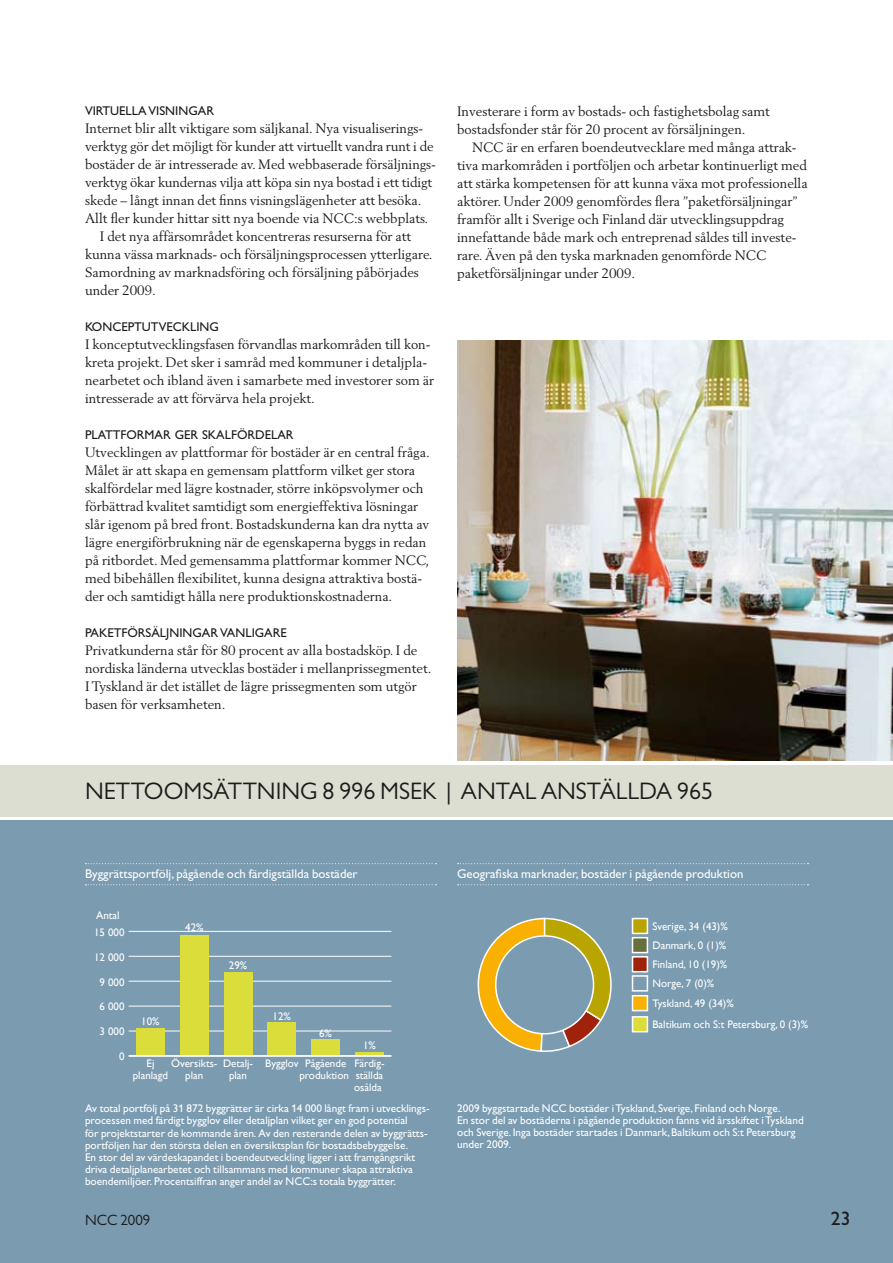
<style>
.page{position:relative;width:893px;height:1263px;background:#fff}
.page>*{position:absolute;margin:0;border:0;box-sizing:border-box;transform-origin:0 0}
.t1{font:24px "Gill Alt One";color:#1b1b1a}
.t2{font:19.5px "Gill Alt One";color:#1b1b1a}
.t3{font:15px "Gill Alt One";color:#1b1b1a}
.t4{font:13.5px/18px "Berling";color:#1b1b1a}
.t5{font:12.75px "Gill Alt One";color:#fff}
.t6{font:12.75px "Gill Alt One";color:#1b1b1a}
.t7{font:11.25px/12px "Gill Alt One";color:#fff}
.t8{font:10.95px/12px "Gill Sans";color:#fff;text-align:center}
</style>
<div class="page">
<div style="left:0;top:821px;width:893px;height:442px;background:#7a9bb0"></div>
<div style="left:0;top:765px;width:893px;height:51px;background:#dcded1"></div>
<svg style="left:477px;top:917px;width:135px;height:135px"></svg>
<div style="left:496px;top:936px;width:97px;height:98px;background:#7a9bb0;border-radius:50%"></div>
<div style="left:495px;top:935px;width:99px;height:99px;border:2px solid #fff;border-radius:50%"></div>
<div style="left:632px;top:918px;width:15px;height:15px;background:#b9a500"></div>
<div style="left:632px;top:918px;width:16px;height:16px;border:2px solid #fff"></div>
<div style="left:632px;top:938px;width:15px;height:14px;background:#65703a"></div>
<div style="left:632px;top:937px;width:16px;height:16px;border:2px solid #fff"></div>
<div style="left:632px;top:957px;width:15px;height:15px;background:#a0220a"></div>
<div style="left:632px;top:956px;width:16px;height:16px;border:2px solid #fff"></div>
<div style="left:632px;top:975px;width:16px;height:16px;border:2px solid #fff"></div>
<div style="left:632px;top:996px;width:15px;height:14px;background:#f9b000"></div>
<div style="left:632px;top:995px;width:16px;height:16px;border:2px solid #fff"></div>
<div style="left:632px;top:1017px;width:15px;height:15px;background:#dbdd3b"></div>
<div style="left:632px;top:1016px;width:16px;height:16px;border:2px solid #fff"></div>
<svg style="left:458px;top:863px;width:350px;height:1px"></svg>
<svg style="left:458px;top:884px;width:350px;height:1px"></svg>
<img style="left:457px;top:340px;width:436px;height:421px">
<hr style="left:129px;top:1031px;width:262px;height:1px;background:#fff">
<hr style="left:129px;top:1006px;width:262px;height:1px;background:#fff">
<hr style="left:129px;top:981px;width:262px;height:1px;background:#fff">
<hr style="left:129px;top:956px;width:262px;height:1px;background:#fff">
<hr style="left:129px;top:931px;width:262px;height:1px;background:#fff">
<div style="left:137px;top:1028px;width:28px;height:28px;background:#dbdd3b"></div>
<div style="left:180px;top:935px;width:28px;height:121px;background:#dbdd3b"></div>
<div style="left:224px;top:972px;width:28px;height:84px;background:#dbdd3b"></div>
<div style="left:268px;top:1023px;width:28px;height:33px;background:#dbdd3b"></div>
<div style="left:312px;top:1040px;width:28px;height:16px;background:#dbdd3b"></div>
<hr style="left:355px;top:1053px;width:28px;height:3px;background:#dbdd3b">
<hr style="left:129px;top:1055px;width:262px;height:2px;background:#fff">
<svg style="left:85px;top:863px;width:351px;height:1px"></svg>
<svg style="left:85px;top:884px;width:351px;height:1px"></svg>
<p class="t6" style="left:85px;top:103px;width:128px">Virtuella visn in gar</p>
<p class="t4" style="left:85px;top:119px;width:340px">Internet blir allt viktigare som säljkanal. Nya visualiserings-</p>
<p class="t4" style="left:85px;top:137px;width:350px">verktyg gör det möjligt för kunder att virtuellt vandra runt i de</p>
<p class="t4" style="left:85px;top:155px;width:351px">bostäder de är intresserade av. Med webbaserade försäljnings-</p>
<p class="t4" style="left:85px;top:173px;width:349px">verktyg ökar kundernas vilja att köpa sin nya bostad i ett tidigt</p>
<p class="t4" style="left:85px;top:191px;width:338px">skede – långt innan det finns visningslägenheter att besöka.</p>
<p class="t4" style="left:85px;top:209px;width:345px">Allt fler kunder hittar sitt nya boende via NCC:s webbplats.</p>
<p class="t4" style="left:100px;top:227px;width:313px">I det nya affärsområdet koncentreras resurserna för att</p>
<p class="t4" style="left:85px;top:245px;width:349px">kunna vässa marknads- och försäljningsprocessen ytterligare.</p>
<p class="t4" style="left:85px;top:263px;width:335px">Samordning av marknadsföring och försäljning påbörjades</p>
<p class="t4" style="left:85px;top:281px;width:73px">under 2009.</p>
<p class="t6" style="left:85px;top:319px;width:135px">Konc eptutvec klin g</p>
<p class="t4" style="left:85px;top:335px;width:350px">I konceptutvecklingsfasen förvandlas markområden till kon&shy;kreta projekt. Det sker i samråd med kommuner i detaljpla&shy;nearbetet och ibland även i samarbete med investorer som är intresserade av att förvärva hela projekt.</p>
<p class="t6" style="left:85px;top:427px;width:162px">plattformar Ger skalförd</p>
<p class="t6" style="left:265px;top:427px;width:28px">elar</p>
<p class="t4" style="left:85px;top:443px;width:346px">Utvecklingen av plattformar för bostäder är en central fråga.<br>Målet är att skapa en gemensam plattform vilket ger stora skalfördelar med lägre kostnader, större inköpsvolymer och förbättrad kvalitet samtidigt som energieffektiva lösningar slår igenom på bred front. Bostadskunderna kan dra nytta av lägre energiförbrukning när de egenskaperna byggs in redan på ritbordet. Med gemensamma plattformar kommer NCC, med bibehållen flexibilitet, kunna designa attraktiva bostä&shy;der och samtidigt hålla nere produktionskostnaderna.</p>
<p class="t6" style="left:85px;top:625px;width:203px">Paketförsäljn in gar van ligare</p>
<p class="t4" style="left:85px;top:641px;width:348px">Privatkunderna står för 80 procent av alla bostadsköp. I de nordiska länderna utvecklas bostäder i mellanprissegmentet.<br>I Tyskland är det istället de lägre prissegmenten som utgör basen för verksamheten.</p>
<p class="t4" style="left:457px;top:102px;width:314px">Investerare i form av bostads- och fastighetsbolag samt</p>
<p class="t4" style="left:457px;top:120px;width:290px">bostadsfonder står för 20 procent av försäljningen.</p>
<p class="t4" style="left:472px;top:138px;width:326px">NCC är en erfaren boendeutvecklare med många attrak-</p>
<p class="t4" style="left:457px;top:156px;width:351px">tiva markområden i portföljen och arbetar kontinuerligt med</p>
<p class="t4" style="left:457px;top:174px;width:352px">att stärka kompetensen för att kunna växa mot professionella</p>
<p class="t4" style="left:457px;top:192px;width:342px">aktörer. Under 2009 genomfördes flera ”paketförsäljningar”</p>
<p class="t4" style="left:457px;top:210px;width:328px">framför allt i Sverige och Finland där utvecklingsuppdrag</p>
<p class="t4" style="left:457px;top:228px;width:341px">innefattande både mark och entreprenad såldes till investe-</p>
<p class="t4" style="left:457px;top:246px;width:311px">rare. Även på den tyska marknaden genomförde NCC</p>
<p class="t4" style="left:457px;top:264px;width:180px">paketförsäljningar under 2009.</p>
<p class="t1" style="left:85px;top:777px;width:310px">N ETTOOMSÄTTNING 8 996 MSEK</p>
<p class="t1" style="left:446px;top:777px;width:269px">| ANTAL ANSTÄLLDA 965</p>
<p class="t5" style="left:85px;top:866px;width:274px">Byggrättsportfölj, pågående och färdigställda bostäder</p>
<p class="t8" style="left:96px;top:909px;width:25px">Antal</p>
<p class="t8" style="left:94px;top:926px;width:32px">15 000</p>
<p class="t8" style="left:94px;top:951px;width:32px">12 000</p>
<p class="t8" style="left:100px;top:976px;width:26px">9 000</p>
<p class="t8" style="left:100px;top:1001px;width:26px">6 000</p>
<p class="t8" style="left:100px;top:1026px;width:26px">3 000</p>
<p class="t8" style="left:119px;top:1051px;width:7px">0</p>
<p class="t8" style="left:141px;top:1016px;width:20px">10%</p>
<p class="t8" style="left:185px;top:921px;width:20px">42%</p>
<p class="t8" style="left:229px;top:960px;width:20px">29%</p>
<p class="t8" style="left:273px;top:1010px;width:20px">12%</p>
<p class="t8" style="left:319px;top:1027px;width:14px">6%</p>
<p class="t8" style="left:363px;top:1040px;width:14px">1%</p>
<p class="t8" style="left:171px;top:1057px;width:48px">Översikts&shy;plan</p>
<p class="t8" style="left:299px;top:1057px;width:51px">Pågående produktion</p>
<p class="t8" style="left:133px;top:1057px;width:37px">Ej planlagd</p>
<p class="t8" style="left:229px;top:1057px;width:71px;text-align:left;text-indent:-6px">Detalj- Bygglov plan</p>
<p class="t8" style="left:354px;top:1057px;width:32px;text-align:justify">Färdig&shy;ställda osålda</p>
<p class="t7" style="left:85px;top:1103px;width:346px">Av total portfölj på 31 872 byggrätter är cirka 14 000 långt fram i utvecklings&shy;processen med färdigt bygglov eller detaljplan vilket ger en god potential<br>för projektstarter de kommande åren. Av den resterande delen av byggrätts&shy;portföljen har den största delen en översiktsplan för bostadsbebyggelse.<br>En stor del av värdeskapandet i boendeutveckling ligger i att framgångsrikt driva detaljplanearbetet och tillsammans med kommuner skapa attraktiva boendemiljöer. Procentsiffran anger andel av NCC:s totala byggrätter.</p>
<p class="t5" style="left:457px;top:866px;width:288px">Geografiska marknader, bostäder i pågående produktion</p>
<p class="t8" style="left:652px;top:917px;width:83px;line-height:19.2px;text-align:left">Sverige, 34 (43)%<br>Danmark, 0 (1)%<br>Finland, 10 (19)%<br>Norge, 7 (0)%<br>Tyskland, 49 (34)%</p>
<p class="t8" style="left:652px;top:1019px;width:157px">Baltikum och S:t Petersburg, 0 (3)%</p>
<p class="t7" style="left:457px;top:1103px;width:348px">2009 byggstartade NCC bostäder i Tyskland, Sverige, Finland och Norge.<br>En stor del av bostäderna i pågående produktion fanns vid årsskiftet i Tyskland och Sverige. Inga bostäder startades i Danmark, Baltikum och S:t Petersburg under 2009.</p>
<p class="t3" style="left:85px;top:1211px;width:12px">NCC</p>
<p class="t3" style="left:120px;top:1211px;width:31px">2009</p>
<p class="t2" style="left:831px;top:1207px;width:21px">23</p>
</div>
